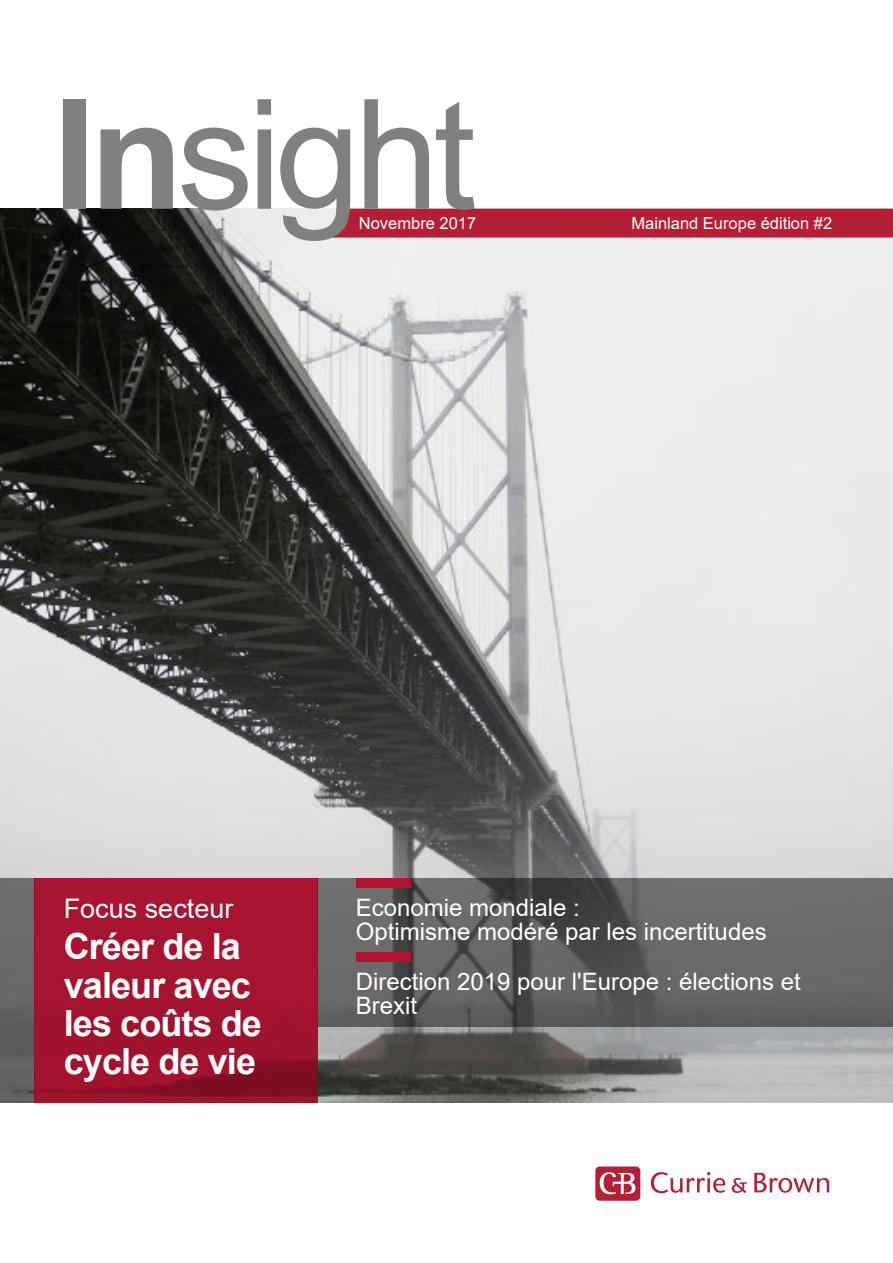
<style>
.page{position:relative;width:893px;height:1263px;background:#fff}
.page>*{position:absolute;margin:0;border:0;box-sizing:border-box;transform-origin:0 0}
.Body{font:700 36px/38.2px "Arial";letter-spacing:-.025em;color:#fff}
.Body-2{font:27px "Arial";color:#fff}
.Body-3{font:24px/24px "Arial";color:#fff}
.Body-4{font:16.5px "Arial";color:#fff}
</style>
<div class="page">
<img style="left:0;top:209px;width:893px;height:893px">
<svg style="left:317px;top:878px;width:576px;height:148px;background:#5f5f60"></svg>
<div style="left:0;top:878px;width:34px;height:224px;background:linear-gradient(to right,#656566,#656566)"></div>
<svg style="left:34px;top:878px;width:283px;height:224px;background:#a2132e"></svg>
<div style="left:356px;top:878px;width:55px;height:9px;background:#b51233"></div>
<div style="left:356px;top:952px;width:55px;height:10px;background:#b51233"></div>
<svg style="left:651px;top:1172px;width:75px;height:21px"></svg>
<svg style="left:732px;top:1178px;width:15px;height:15px"></svg>
<svg style="left:754px;top:1173px;width:75px;height:20px"></svg>
<svg style="left:595px;top:1166px;width:45px;height:35px;background:#c55263"></svg>
<div style="left:64px;top:99px;width:22px;height:110px;background:#808080"></div>
<svg style="left:101px;top:128px;width:72px;height:81px"></svg>
<svg style="left:182px;top:128px;width:66px;height:83px"></svg>
<svg style="left:258px;top:99px;width:13px;height:110px"></svg>
<svg style="left:280px;top:99px;width:613px;height:142px"></svg>
<p class="Body-4" style="left:359px;top:212px;width:119px">Novembre 2017</p>
<p class="Body-4" style="left:631px;top:212px;width:202px">Mainland Europe édition #2</p>
<p class="Body-2" style="left:64px;top:890px;width:171px">Focus secteur</p>
<p class="Body" style="left:64px;top:928px;width:200px">Créer de la valeur avec les coûts de cycle de vie</p>
<p class="Body-3" style="left:356px;top:895px;width:226px">Economie mondiale :</p>
<p class="Body-3" style="left:356px;top:919px;width:412px">Optimisme modéré par les incertitudes</p>
<p class="Body-3" style="left:356px;top:970px;width:446px">Direction 2019 pour l'Europe : élections et<br>Brexit</p>
</div>
